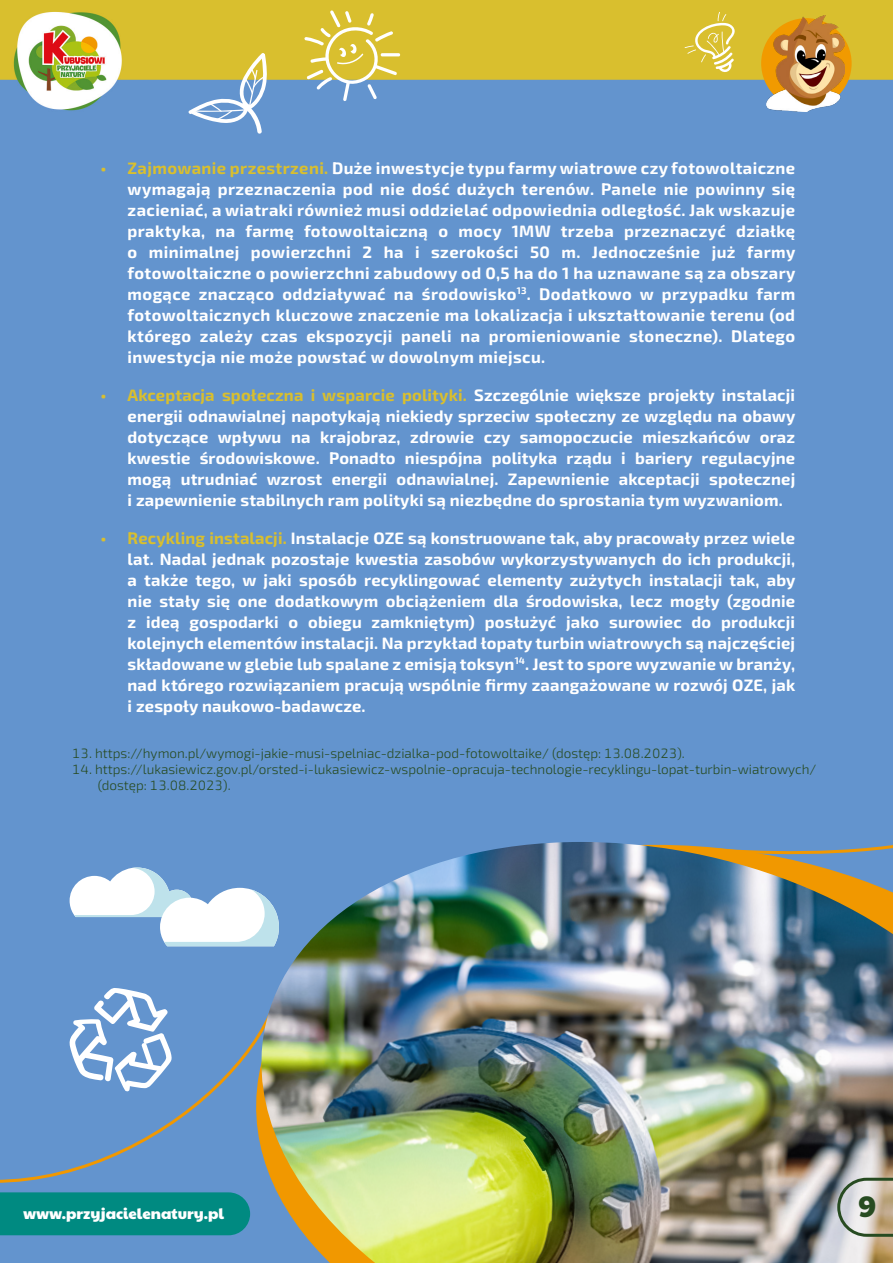
<style>
.page{position:relative;width:893px;height:1263px;background:#fff}
.page>*{position:absolute;margin:0;border:0;box-sizing:border-box;transform-origin:0 0}
.t1{font:29.1px "Paytone One";color:#274b21}
.t2{font:700 16.5px/21px "Exo 2";letter-spacing:.01em;color:#fff;text-align:justify}
.t3{font:15px "Paytone One";color:#fff}
.t4{font:300 13.5px/16.2px "Exo 2";color:#274b21}
.s1{color:#d9bf2e}
</style>
<div class="page">
<img style="left:0;top:0;width:893px;height:1263px">
<div style="left:0;top:986px;width:233px;height:276px;background:#6394ce"></div>
<div style="left:707px;top:440px;width:186px;height:385px;background:#6394ce"></div>
<div style="left:233px;top:825px;width:660px;height:438px;background:#6394ce"></div>
<img style="left:254px;top:842px;width:639px;height:421px">
<div style="left:761px;top:18px;width:91px;height:91px;background:#f19a00;border-radius:50%"></div>
<img style="left:766px;top:16px;width:78px;height:95px">
<div style="left:0;top:1192px;width:250px;height:43px;background:#008a81"></div>
<svg style="left:837px;top:1178px;width:56px;height:59px;background:#bfbcaf"></svg>
<svg style="left:684px;top:12px;width:51px;height:60px;background:#dfc950"></svg>
<svg style="left:187px;top:52px;width:81px;height:82px;background:#a2b4a6"></svg>
<svg style="left:304px;top:10px;width:97px;height:91px;background:#c6bf6e"></svg>
<svg style="left:69px;top:988px;width:103px;height:103px"></svg>
<svg style="left:70px;top:867px;width:209px;height:79px"></svg>
<p class="t2" style="left:127px;top:157px;width:670px;text-indent:-27px"><span class="s1">• Zajmowanie przestrzeni.</span> Duże inwestycje typu farmy wiatrowe czy fotowoltaiczne wymagają przeznaczenia pod nie dość dużych terenów. Panele nie powinny się zacieniać, a wiatraki również musi oddzielać odpowiednia odległość. Jak wskazuje praktyka, na farmę fotowoltaiczną o mocy 1MW trzeba przeznaczyć działkę o minimalnej powierzchni 2 ha i szerokości 50 m. Jednocześnie już farmy fotowoltaiczne o powierzchni zabudowy od 0,5 ha do 1 ha uznawane są za obszary mogące znacząco oddziaływać na środowisko<sup>13</sup>. Dodatkowo w przypadku farm fotowoltaicznych kluczowe znaczenie ma lokalizacja i ukształtowanie terenu (od którego zależy czas ekspozycji paneli na promieniowanie słoneczne). Dlatego inwestycja nie może powstać w dowolnym miejscu.</p>
<p class="t2" style="left:127px;top:384px;width:669px;text-indent:-27px"><span class="s1">• Akceptacja społeczna i wsparcie polityki.</span> Szczególnie większe projekty instalacji energii odnawialnej napotykają niekiedy sprzeciw społeczny ze względu na obawy dotyczące wpływu na krajobraz, zdrowie czy samopoczucie mieszkańców oraz kwestie środowiskowe. Ponadto niespójna polityka rządu i bariery regulacyjne mogą utrudniać wzrost energii odnawialnej. Zapewnienie akceptacji społecznej i zapewnienie stabilnych ram polityki są niezbędne do sprostania tym wyzwaniom.</p>
<p class="t2" style="left:127px;top:527px;width:670px;text-indent:-27px"><span class="s1">• Recykling instalacji.</span> Instalacje OZE są konstruowane tak, aby pracowały przez wiele lat. Nadal jednak pozostaje kwestia zasobów wykorzystywanych do ich produkcji, a także tego, w jaki sposób recyklingować elementy zużytych instalacji tak, aby nie stały się one dodatkowym obciążeniem dla środowiska, lecz mogły (zgodnie z ideą gospodarki o obiegu zamkniętym) posłużyć jako surowiec do produkcji kolejnych elementów instalacji. Na przykład łopaty turbin wiatrowych są najczęściej składowane w glebie lub spalane z emisją toksyn<sup>14</sup>. Jest to spore wyzwanie w branży, nad którego rozwiązaniem pracują wspólnie firmy zaangażowane w rozwój OZE, jak i zespoły naukowo-badawcze.</p>
<p class="t4" style="left:72px;top:744px;width:614px">13. https://hymon.pl/wymogi-jakie-musi-spelniac-dzialka-pod-fotowoltaike/ (dostęp: 13.08.2023).</p>
<p class="t4" style="left:98px;top:761px;width:720px;text-indent:-26px">14. https://lukasiewicz.gov.pl/orsted-i-lukasiewicz-wspolnie-opracuja-technologie-recyklingu-lopat-turbin-wiatrowych/ (dostęp: 13.08.2023).</p>
<p class="t3" style="left:23px;top:1201px;width:202px">www.przyjacielenatury.pl</p>
<h1 class="t1" style="left:859px;top:1182px;width:19px">9</h1>
</div>
